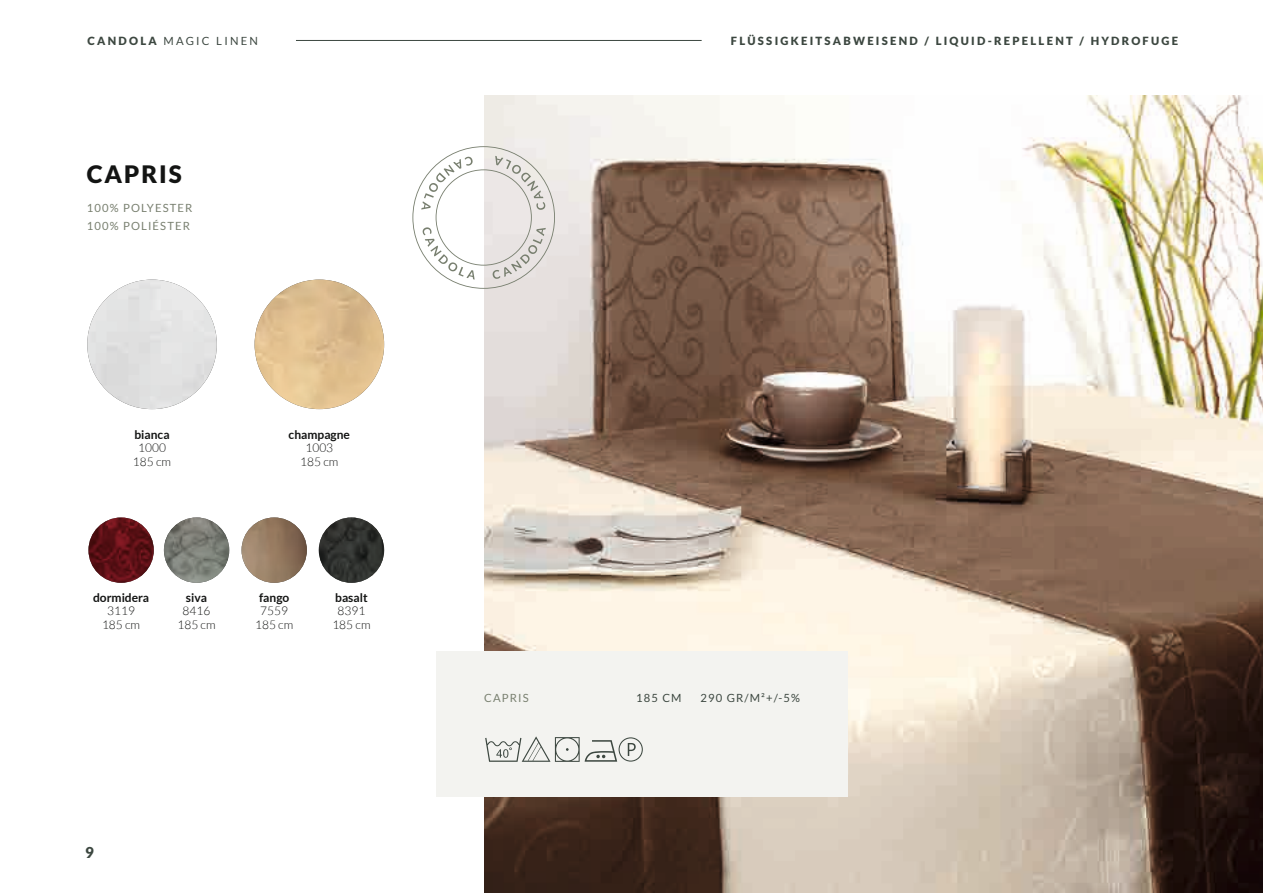
<style>
.page{position:relative;width:1263px;height:893px;background:#fff}
.page>*{position:absolute;margin:0;border:0;box-sizing:border-box;transform-origin:0 0}
.t1{font:900 24px "Lato";letter-spacing:.08em;color:#131413}
.t2{font:900 15px "Lato";color:#3c4740}
.t3{font:300 12px/13.5px "Lato";color:#131413;text-align:center}
.t4{font:700 12px "Lato";color:#131413}
.t5{font:900 11.25px "Lato";letter-spacing:.2em;color:#3c4740}
.t6{font:11.25px/18px "Lato";letter-spacing:.1em;color:#787f6f}
.t7{font:11.25px "Lato";letter-spacing:.18em;color:#3c4740}
.t8{font:11.25px "Lato";letter-spacing:.2em;color:#3c4740}
.s1{font-weight:900}
</style>
<div class="page">
<img style="left:484px;top:96px;width:779px;height:797px">
<div style="left:436px;top:651px;width:412px;height:146px;background:#f3f3f0"></div>
<hr style="left:296px;top:40px;width:406px;height:1px;background:#3c4740">
<svg style="left:485px;top:736px;width:158px;height:26px"></svg>
<div style="left:87px;top:280px;width:130px;height:129px;background:#e2e2e2;border-radius:65px"></div>
<img style="left:242px;top:517px;width:65px;height:66px;border-radius:33px">
<img style="left:319px;top:517px;width:65px;height:66px;border-radius:33px">
<img style="left:88px;top:517px;width:66px;height:66px;border-radius:33px">
<img style="left:164px;top:517px;width:65px;height:66px;border-radius:33px">
<svg style="left:412px;top:146px;width:143px;height:143px"></svg>
<p class="t8" style="left:88px;top:34px;width:172px"><span class="s1">CANDOLA</span> MAGIC LINEN</p>
<p class="t5" style="left:731px;top:34px;width:449px">FLÜSSIGKEITSABWEISEND / LIQUID-REPELLENT / HYDROFUGE</p>
<h1 class="t1" style="left:87px;top:160px;width:97px">CAPRIS</h1>
<p class="t6" style="left:87px;top:199px;width:107px">100% POLYESTER<br>100% POLIÉSTER</p>
<p class="t4" style="left:134px;top:427px;width:37px">bianca</p>
<p class="t3" style="left:133px;top:441px;width:40px">1000<br>185 cm</p>
<p class="t4" style="left:289px;top:427px;width:63px">champagne</p>
<p class="t3" style="left:300px;top:441px;width:40px">1003<br>185 cm</p>
<p class="t4" style="left:93px;top:591px;width:58px">dormidera</p>
<p class="t3" style="left:102px;top:604px;width:40px">3119<br>185 cm</p>
<p class="t4" style="left:186px;top:591px;width:23px">siva</p>
<p class="t3" style="left:177px;top:604px;width:40px">8416<br>185 cm</p>
<p class="t4" style="left:259px;top:591px;width:32px">fango</p>
<p class="t3" style="left:255px;top:604px;width:40px">7559<br>185 cm</p>
<p class="t4" style="left:335px;top:591px;width:34px">basalt</p>
<p class="t3" style="left:332px;top:604px;width:40px">8391<br>185 cm</p>
<p class="t2" style="left:85px;top:844px;width:10px">9</p>
<p class="t6" style="left:484px;top:689px;width:46px">CAPRIS</p>
<p class="t7" style="left:636px;top:692px;width:47px">185 CM</p>
<p class="t7" style="left:700px;top:692px;width:101px">290 GR/M²+/-5%</p>
</div>
